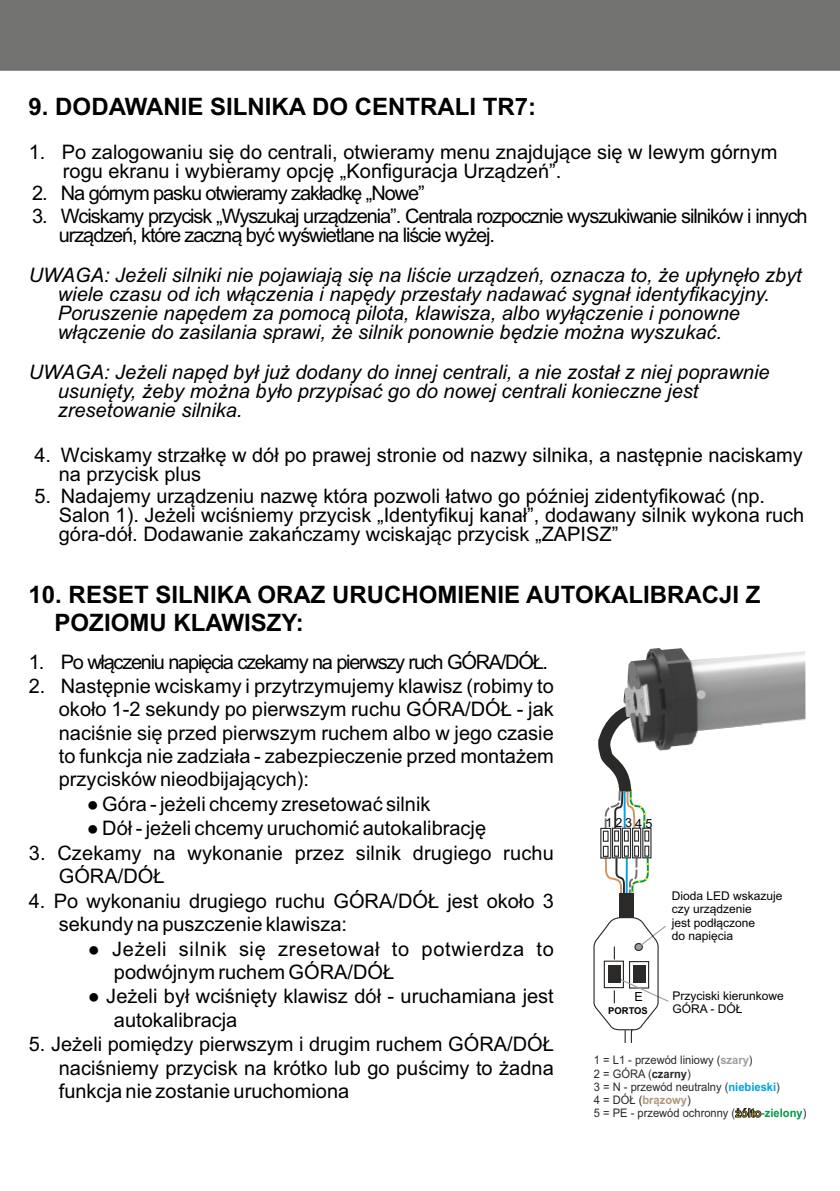
<style>
.page{position:relative;width:840px;height:1191px;background:#fff}
.page>*{position:absolute;margin:0;border:0;box-sizing:border-box;transform-origin:0 0}
.t1{font:700 24px/27.8px "Arial";color:#000}
.t2{font:20px/23.2px "Arial";color:#000}
.t3{font:italic 20px/19px "Arial";color:#000}
.t4{font:20px/19px "Arial";letter-spacing:-.055em;color:#000}
.t5{font:20px/23.2px "Arial";letter-spacing:.03em;color:#000}
.t6{font:20px "Arial";letter-spacing:-.065em;color:#000}
.t7{font:12.6px "Arial";letter-spacing:.235em;color:#000}
.t8{font:12px/13.4px "Arial";color:#000}
.t9{font:11.8px/13.2px "Arial";color:#292929;scale:.94 1}
.t10{font:700 9.4px "Arial";color:#000}
.s1{font-weight:700;color:#9d9e9e}
.s2{font-weight:700}
.s3{font-weight:700;color:#00a0e3}
.s4{font-weight:700;color:#af9778}
.s5{font-weight:700;color:#ffed00}
.s6{color:#2b2a29}
.s7{font-weight:700;color:#009846}
</style>
<div class="page">
<div style="left:0;top:0;width:839px;height:71px;background:#727271"></div>
<div style="left:619px;top:893px;width:14px;height:25px;background:#2b2a29"></div>
<svg style="left:593px;top:916px;width:76px;height:127px"></svg>
<div style="left:632px;top:965px;width:13px;height:18px;background:#2b2a29"></div>
<div style="left:607px;top:965px;width:13px;height:17px;background:#2b2a29"></div>
<svg style="left:598px;top:710px;width:52px;height:186px"></svg>
<img style="left:619px;top:648px;width:186px;height:108px">
<p class="t1" style="left:29px;top:95px;width:509px">9. DODAWANIE SILNIKA DO CENTRALI TR7:</p>
<p class="t2" style="left:63px;top:144px;width:715px;line-height:19px;text-indent:-34px">1. Po zalogowaniu się do centrali, otwieramy menu znajdujące się w lewym górnym rogu ekranu i wybieramy opcję „Konfiguracja Urządzeń”.</p>
<p class="t4" style="left:32px;top:185px;width:394px">2. Na górnym pasku otwieramy zakładkę „Nowe”</p>
<p class="t4" style="left:59px;top:208px;width:750px;text-indent:-27px">3. Wciskamy przycisk „Wyszukaj urządzenia”. Centrala rozpocznie wyszukiwanie silników i innych urządzeń, które zaczną być wyświetlane na liście wyżej.</p>
<p class="t3" style="left:58px;top:267px;width:745px;text-indent:-29px">UWAGA: Jeżeli silniki nie pojawiają się na liście urządzeń, oznacza to, że upłynęło zbyt wiele czasu od ich włączenia i napędy przestały nadawać sygnał identyfikacyjny.<br>Poruszenie napędem za pomocą pilota, klawisza, albo wyłączenie i ponowne włączenie do zasilania sprawi, że silnik ponownie będzie można wyszukać.</p>
<p class="t3" style="left:58px;top:364px;width:712px;text-indent:-29px">UWAGA: Jeżeli napęd był już dodany do innej centrali, a nie został z niej poprawnie usunięty, żeby można było przypisać go do nowej centrali konieczne jest zresetowanie silnika.</p>
<p class="t2" style="left:59px;top:447px;width:745px;line-height:19px;text-indent:-24px">4. Wciskamy strzałkę w dół po prawej stronie od nazwy silnika, a następnie naciskamy na przycisk plus</p>
<p class="t2" style="left:59px;top:488px;width:746px;line-height:19px;text-indent:-24px">5. Nadajemy urządzeniu nazwę która pozwoli łatwo go później zidentyfikować (np.<br>Salon 1). Jeżeli wciśniemy przycisk „Identyfikuj kanał”, dodawany silnik wykona ruch góra-dół. Dodawanie zakańczamy wciskając przycisk „ZAPISZ”</p>
<p class="t1" style="left:55px;top:582px;width:707px;text-indent:-26px">10. RESET SILNIKA ORAZ URUCHOMIENIE AUTOKALIBRACJI Z<br>POZIOMU KLAWISZY:</p>
<p class="t6" style="left:29px;top:654px;width:520px">1. Po włączeniu napięcia czekamy na pierwszy ruch GÓRA/DÓŁ.</p>
<p class="t2" style="left:59px;top:676px;width:496px;text-align:justify;text-indent:-30px">2. Następnie wciskamy i przytrzymujemy klawisz (robimy to około 1-2 sekundy po pierwszym ruchu GÓRA/DÓŁ - jak naciśnie się przed pierwszym ruchem albo w jego czasie to funkcja nie zadziała - zabezpieczenie przed montażem przycisków nieodbijających):</p>
<p class="t2" style="left:87px;top:794px;width:345px">● Góra - jeżeli chcemy zresetować silnik</p>
<p class="t2" style="left:87px;top:818px;width:400px">● Dół - jeżeli chcemy uruchomić autokalibrację</p>
<p class="t2" style="left:59px;top:843px;width:496px;text-indent:-30px">3. Czekamy na wykonanie przez silnik drugiego ruchu<br>GÓRA/DÓŁ</p>
<p class="t2" style="left:59px;top:891px;width:496px;text-indent:-30px">4. Po wykonaniu drugiego ruchu GÓRA/DÓŁ jest około 3 sekundy na puszczenie klawisza:</p>
<p class="t5" style="left:114px;top:939px;width:441px;text-indent:-26px">● Jeżeli silnik się zresetował to potwierdza to podwójnym ruchem GÓRA/DÓŁ</p>
<p class="t2" style="left:114px;top:986px;width:441px;text-indent:-26px">● Jeżeli był wciśnięty klawisz dół - uruchamiana jest autokalibracja</p>
<p class="t2" style="left:59px;top:1034px;width:496px;text-align:justify;text-indent:-30px">5. Jeżeli pomiędzy pierwszym i drugim ruchem GÓRA/DÓŁ naciśniemy przycisk na krótko lub go puścimy to żadna funkcja nie zostanie uruchomiona</p>
<p class="t7" style="left:605px;top:818px;width:49px">12345</p>
<p class="t8" style="left:671px;top:890px;width:112px">Dioda LED wskazuje czy urządzenie<br>jest podłączone<br>do napięcia</p>
<p class="t8" style="left:672px;top:989px;width:113px">Przyciski kierunkowe<br>GÓRA - DÓŁ</p>
<p class="t7" style="left:634px;top:992px;width:10px">E</p>
<p class="t10" style="left:608px;top:1007px;width:41px">PORTOS</p>
<p class="t9" style="left:593px;top:1054px;width:227px">1 = L1 - przewód liniowy (<span class="s1">szary</span>)<br>2 = GÓRA (<span class="s2">czarny</span>)<br>3 = N - przewód neutralny (<span class="s3">niebieski</span>)<br>4 = DÓŁ (<span class="s4">brązowy</span>)<br>5 = PE - przewód ochronny (<span class="s5">żółto</span><span class="s6">-</span><span class="s7">zielony</span>)</p>
</div>
